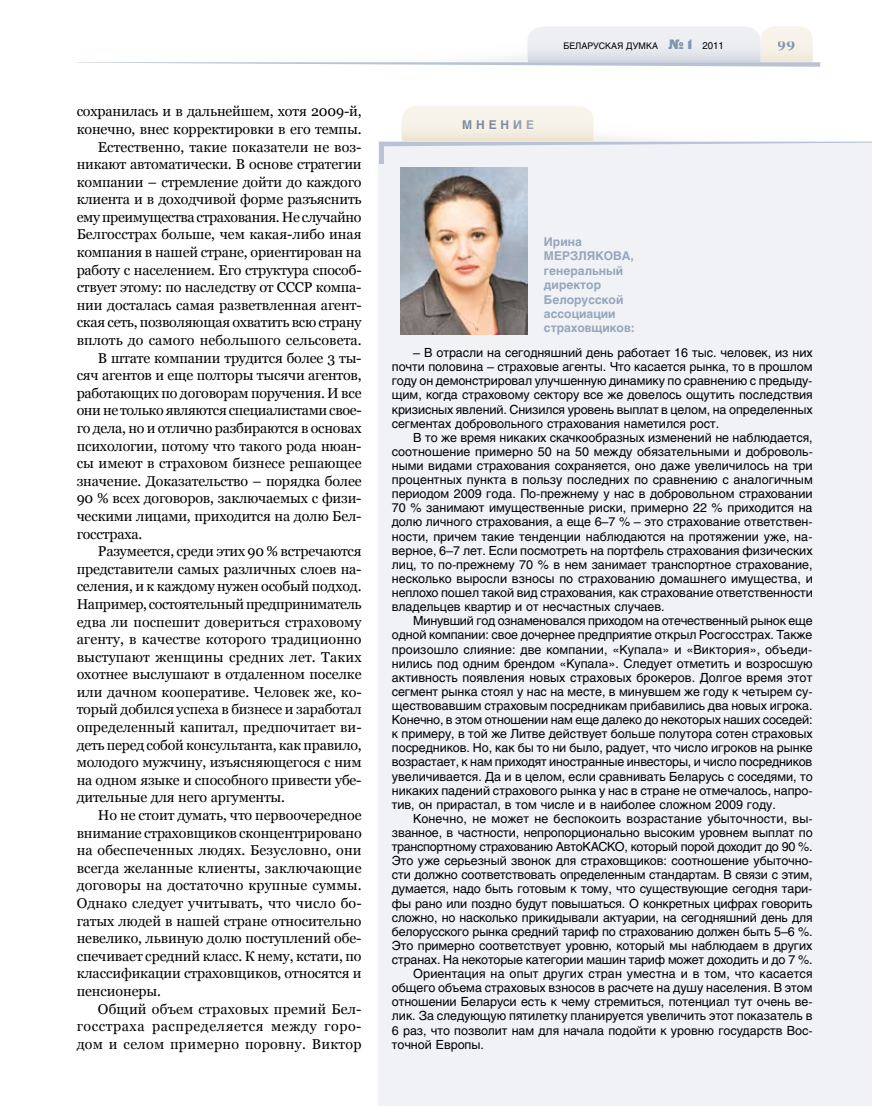
<style>
.page{position:relative;width:872px;height:1106px;background:#fff}
.page>*{position:absolute;margin:0;border:0;box-sizing:border-box;transform-origin:0 0}
.t1{font:14.25px "Georgia";letter-spacing:-.01em;color:#000}
.t2{font:14.25px "Georgia";letter-spacing:.01em;color:#000}
.t3{font:14.25px "Georgia";letter-spacing:.04em;color:#000}
.t4{font:14.25px "Georgia";letter-spacing:.02em;color:#000}
.t5{font:700 13.5px "Georgia";color:#8095af}
.t6{font:12.45px/14.1px "Helios";letter-spacing:-.005em;color:#000;text-align:justify}
.t7{font:12.45px "Helios";letter-spacing:-.025em;color:#000}
.t8{font:700 12px/14.4px "Helios";color:#96a6bd}
.t9{font:700 12px "Helios";letter-spacing:.325em;color:#8095af}
.t10{font:9px "Helios";color:#000}
.s1{font-family:"Black Grotesk C";font-size:13.5px;color:#8095af}
.s2{font-size:9.75px}
</style>
<div class="page">
<svg style="left:77px;top:26px;width:743px;height:41px"></svg>
<div style="left:378px;top:142px;width:494px;height:964px;background:#f0f2f6"></div>
<hr style="left:379px;top:142px;width:4px;height:21px;background:#b9c3d3">
<svg style="left:379px;top:106px;width:493px;height:40px"></svg>
<img style="left:400px;top:167px;width:127px;height:167px">
<p class="t1" style="left:77px;top:103px;width:286px">сохранилась и в дальнейшем, хотя 2009-й,</p>
<p class="t1" style="left:77px;top:121px;width:286px">конечно, внес корректировки в его темпы.</p>
<p class="t1" style="left:98px;top:138px;width:265px">Естественно, такие показатели не воз-</p>
<p class="t1" style="left:77px;top:156px;width:286px">никают автоматически. В основе стратегии</p>
<p class="t1" style="left:77px;top:174px;width:286px">компании – стремление дойти до каждого</p>
<p class="t1" style="left:77px;top:191px;width:286px">клиента и в доходчивой форме разъяснить</p>
<p class="t1" style="left:77px;top:209px;width:286px">ему преимущества страхования. Не случайно</p>
<p class="t1" style="left:77px;top:226px;width:286px">Белгосстрах больше, чем какая-либо иная</p>
<p class="t1" style="left:77px;top:244px;width:286px">компания в нашей стране, ориентирован на</p>
<p class="t1" style="left:77px;top:262px;width:286px">работу с населением. Его структура способ-</p>
<p class="t1" style="left:77px;top:279px;width:286px">ствует этому: по наследству от СССР компа-</p>
<p class="t1" style="left:77px;top:297px;width:286px">нии досталась самая разветвленная агент-</p>
<p class="t1" style="left:77px;top:314px;width:286px">ская сеть, позволяющая охватить всю страну</p>
<p class="t1" style="left:77px;top:332px;width:286px">вплоть до самого небольшого сельсовета.</p>
<p class="t1" style="left:98px;top:349px;width:265px">В штате компании трудится более 3 ты-</p>
<p class="t1" style="left:77px;top:367px;width:286px">сяч агентов и еще полторы тысячи агентов,</p>
<p class="t1" style="left:77px;top:385px;width:286px">работающих по договорам поручения. И все</p>
<p class="t1" style="left:77px;top:402px;width:286px">они не только являются специалистами свое-</p>
<p class="t1" style="left:77px;top:420px;width:286px">го дела, но и отлично разбираются в основах</p>
<p class="t1" style="left:77px;top:437px;width:286px">психологии, потому что такого рода нюан-</p>
<p class="t1" style="left:77px;top:455px;width:286px">сы имеют в страховом бизнесе решающее</p>
<p class="t1" style="left:77px;top:473px;width:286px">значение. Доказательство – порядка более</p>
<p class="t1" style="left:77px;top:490px;width:286px">90 % всех договоров, заключаемых с физи-</p>
<p class="t1" style="left:77px;top:508px;width:286px">ческими лицами, приходится на долю Бел-</p>
<p class="t1" style="left:77px;top:525px;width:67px">госстраха.</p>
<p class="t1" style="left:98px;top:543px;width:265px">Разумеется, среди этих 90 % встречаются</p>
<p class="t1" style="left:77px;top:560px;width:286px">представители самых различных слоев на-</p>
<p class="t1" style="left:77px;top:578px;width:286px">селения, и к каждому нужен особый подход.</p>
<p class="t1" style="left:77px;top:596px;width:286px">Например, состоятельный предприниматель</p>
<p class="t1" style="left:77px;top:613px;width:286px">едва ли поспешит довериться страховому</p>
<p class="t2" style="left:77px;top:631px;width:286px">агенту, в качестве которого традиционно</p>
<p class="t2" style="left:77px;top:648px;width:286px">выступают женщины средних лет. Таких</p>
<p class="t1" style="left:77px;top:666px;width:286px">охотнее выслушают в отдаленном поселке</p>
<p class="t1" style="left:77px;top:684px;width:286px">или дачном кооперативе. Человек же, ко-</p>
<p class="t1" style="left:77px;top:701px;width:286px">торый добился успеха в бизнесе и заработал</p>
<p class="t1" style="left:77px;top:719px;width:286px">определенный капитал, предпочитает ви-</p>
<p class="t1" style="left:77px;top:736px;width:286px">деть перед собой консультанта, как правило,</p>
<p class="t1" style="left:77px;top:754px;width:286px">молодого мужчину, изъясняющегося с ним</p>
<p class="t1" style="left:77px;top:771px;width:286px">на одном языке и способного привести убе-</p>
<p class="t1" style="left:77px;top:789px;width:210px">дительные для него аргументы.</p>
<p class="t1" style="left:98px;top:807px;width:265px">Но не стоит думать, что первоочередное</p>
<p class="t1" style="left:77px;top:824px;width:286px">внимание страховщиков сконцентрировано</p>
<p class="t2" style="left:77px;top:842px;width:286px">на обеспеченных людях. Безусловно, они</p>
<p class="t1" style="left:77px;top:859px;width:286px">всегда желанные клиенты, заключающие</p>
<p class="t2" style="left:77px;top:877px;width:286px">договоры на достаточно крупные суммы.</p>
<p class="t2" style="left:77px;top:895px;width:286px">Однако следует учитывать, что число бо-</p>
<p class="t1" style="left:77px;top:912px;width:286px">гатых людей в нашей стране относительно</p>
<p class="t1" style="left:77px;top:930px;width:286px">невелико, львиную долю поступлений обе-</p>
<p class="t1" style="left:77px;top:947px;width:286px">спечивает средний класс. К нему, кстати, по</p>
<p class="t1" style="left:77px;top:965px;width:286px">классификации страховщиков, относятся и</p>
<p class="t1" style="left:77px;top:983px;width:86px">пенсионеры.</p>
<p class="t2" style="left:98px;top:1000px;width:265px">Общий объем страховых премий Бел-</p>
<p class="t3" style="left:77px;top:1018px;width:286px">госстраха распределяется между горо-</p>
<p class="t4" style="left:77px;top:1035px;width:286px">дом и селом примерно поровну. Виктор</p>
<p class="t9" style="left:462px;top:118px;width:74px">МНЕНИЕ</p>
<p class="t10" style="left:563px;top:40px;width:162px">БЕЛАРУСКАЯ ДУМКА <span class="s1">№ 1</span> <span class="s2">2011</span></p>
<p class="t5" style="left:777px;top:36px;width:19px">99</p>
<p class="t8" style="left:544px;top:234px;width:92px">Ирина<br>Мерзлякова, генеральный директор<br>Белорусской ассоциации страховщиков:</p>
<p class="t6" style="left:392px;top:345px;width:422px;text-indent:21px">– В отрасли на сегодняшний день работает 16 тыс. человек, из них почти половина – страховые агенты. Что касается рынка, то в прошлом году он демонстрировал улучшенную динамику по сравнению с предыду&shy;щим, когда страховому сектору все же довелось ощутить последствия кризисных явлений. Снизился уровень выплат в целом, на определенных сегментах добровольного страхования наметился рост.</p>
<p class="t6" style="left:392px;top:430px;width:422px;text-indent:21px">В то же время никаких скачкообразных изменений не наблюдается, соотношение примерно 50 на 50 между обязательными и доброволь&shy;ными видами страхования сохраняется, оно даже увеличилось на три процентных пункта в пользу последних по сравнению с аналогичным периодом 2009 года. По-прежнему у нас в добровольном страховании 70 % занимают имущественные риски, примерно 22 % приходится на долю личного страхования, а еще 6–7 % – это страхование ответствен&shy;ности, причем такие тенденции наблюдаются на протяжении уже, на&shy;верное, 6–7 лет. Если посмотреть на портфель страхования физических лиц, то по-прежнему 70 % в нем занимает транспортное страхование, несколько выросли взносы по страхованию домашнего имущества, и неплохо пошел такой вид страхования, как страхование ответственности владельцев квартир и от несчастных случаев.</p>
<p class="t6" style="left:392px;top:613px;width:422px;text-indent:21px">Минувший год ознаменовался приходом на отечественный рынок еще одной компании: свое дочернее предприятие открыл Росгосстрах. Также произошло слияние: две компании, «Купала» и «Виктория», объеди&shy;нились под одним брендом «Купала». Следует отметить и возросшую активность появления новых страховых брокеров. Долгое время этот сегмент рынка стоял у нас на месте, в минувшем же году к четырем су&shy;ществовавшим страховым посредникам прибавились два новых игрока.<br>Конечно, в этом отношении нам еще далеко до некоторых наших соседей: к примеру, в той же Литве действует больше полутора сотен страховых посредников. Но, как бы то ни было, радует, что число игроков на рынке возрастает, к нам приходят иностранные инвесторы, и число посредников увеличивается. Да и в целом, если сравнивать Беларусь с соседями, то никаких падений страхового рынка у нас в стране не отмечалось, напро&shy;тив, он прирастал, в том числе и в наиболее сложном 2009 году.</p>
<p class="t6" style="left:413px;top:811px;width:401px">Конечно, не может не беспокоить возрастание убыточности, вы-</p>
<p class="t6" style="left:392px;top:825px;width:422px">званное, в частности, непропорционально высоким уровнем выплат по</p>
<p class="t7" style="left:392px;top:839px;width:422px">транспортному страхованию АвтоКАСКО, который порой доходит до 90 %.</p>
<p class="t6" style="left:392px;top:853px;width:422px">Это уже серьезный звонок для страховщиков: соотношение убыточно-</p>
<p class="t6" style="left:392px;top:867px;width:422px">сти должно соответствовать определенным стандартам. В связи с этим,</p>
<p class="t6" style="left:392px;top:881px;width:422px">думается, надо быть готовым к тому, что существующие сегодня тари-</p>
<p class="t6" style="left:392px;top:896px;width:422px">фы рано или поздно будут повышаться. О конкретных цифрах говорить</p>
<p class="t6" style="left:392px;top:910px;width:422px">сложно, но насколько прикидывали актуарии, на сегодняшний день для</p>
<p class="t6" style="left:392px;top:924px;width:422px">белорусского рынка средний тариф по страхованию должен быть 5–6 %.</p>
<p class="t6" style="left:392px;top:938px;width:422px">Это примерно соответствует уровню, который мы наблюдаем в других</p>
<p class="t6" style="left:392px;top:952px;width:422px">странах. На некоторые категории машин тариф может доходить и до 7 %.</p>
<p class="t6" style="left:413px;top:966px;width:401px">Ориентация на опыт других стран уместна и в том, что касается</p>
<p class="t6" style="left:392px;top:980px;width:422px">общего объема страховых взносов в расчете на душу населения. В этом</p>
<p class="t6" style="left:392px;top:994px;width:422px">отношении Беларуси есть к чему стремиться, потенциал тут очень ве-</p>
<p class="t6" style="left:392px;top:1008px;width:422px">лик. За следующую пятилетку планируется увеличить этот показатель в</p>
<p class="t6" style="left:392px;top:1022px;width:422px">6 раз, что позволит нам для начала подойти к уровню государств Вос-</p>
<p class="t6" style="left:392px;top:1037px;width:94px">точной Европы.</p>
</div>
